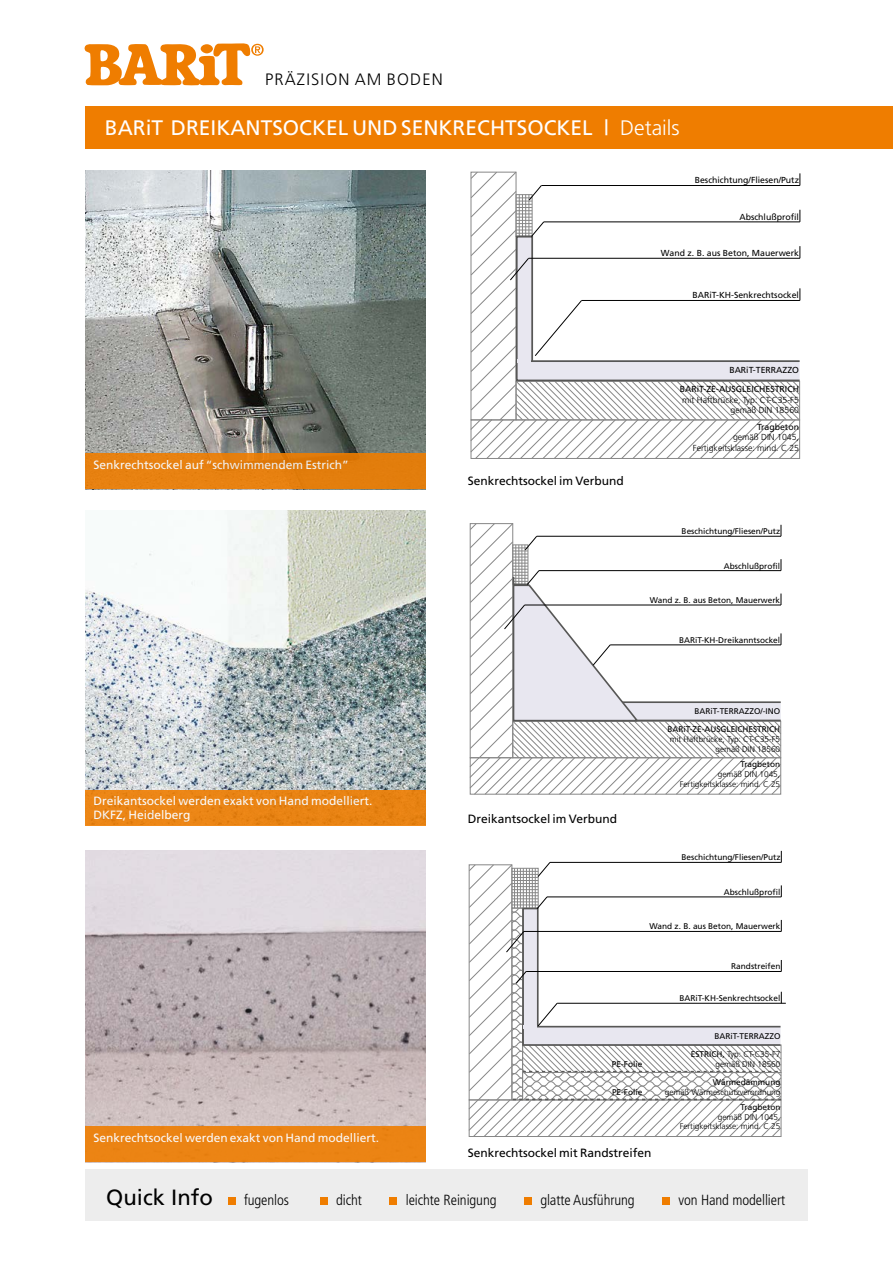
<style>
.page{position:relative;width:893px;height:1263px;background:#fff}
.page>*{position:absolute;margin:0;border:0;box-sizing:border-box;transform-origin:0 0}
.t1{font:22.05px "Frutiger";color:#000}
.t2{font:21px "Frutiger";color:#fff}
.t3{font:300 16.5px "Frutiger";letter-spacing:.07em;color:#000}
.t4{font:300 condensed 14.7px "Frutiger";letter-spacing:-.005em;color:#000}
.t5{font:12px/14.4px "Frutiger";color:#fff}
.t6{font:12px "Frutiger";color:#000}
.t7{font:8.7px "Frutiger";color:#000}
.t8{font:300 8.7px/10.5px "Frutiger";color:#000;text-align:right}
.t9{font:8.25px "Frutiger";color:#000}
.t10{font:300 8.25px/9.9px "Frutiger";color:#000;text-align:right}
.s1{font-weight:300}
.s2{font-weight:400}
</style>
<div class="page">
<svg style="left:85px;top:43px;width:179px;height:42px"></svg>
<img style="left:85px;top:170px;width:340px;height:320px">
<svg style="left:471px;top:172px;width:330px;height:287px"></svg>
<img style="left:85px;top:510px;width:340px;height:280px">
<svg style="left:470px;top:523px;width:312px;height:272px"></svg>
<div style="left:85px;top:106px;width:808px;height:43px;background:#ef7d00"></div>
<div style="left:85px;top:454px;width:340px;height:35px;background:#e57f0e"></div>
<div style="left:85px;top:790px;width:340px;height:35px;background:#ea8415"></div>
<hr style="left:557px;top:1003px;width:229px;height:1px;background:#000">
<svg style="left:469px;top:851px;width:313px;height:286px"></svg>
<div style="left:85px;top:1169px;width:723px;height:51px;background:#ededed"></div>
<div style="left:228px;top:1197px;width:8px;height:8px;background:#ef7d00"></div>
<div style="left:320px;top:1197px;width:8px;height:8px;background:#ef7d00"></div>
<div style="left:390px;top:1197px;width:7px;height:8px;background:#ef7d00"></div>
<div style="left:524px;top:1197px;width:8px;height:8px;background:#ef7d00"></div>
<div style="left:662px;top:1197px;width:8px;height:8px;background:#ef7d00"></div>
<img style="left:85px;top:850px;width:340px;height:277px">
<div style="left:85px;top:1127px;width:340px;height:35px;background:#ec8413"></div>
<h3 class="t3" style="left:265px;top:70px;width:179px">Präzision am Boden</h3>
<h2 class="t2" style="left:105px;top:115px;width:576px">BARiT DREIKANTSOCKEL UND SENKRECHTSOCKEL | <span class="s1">Details</span></h2>
<p class="t7" style="left:695px;top:175px;width:106px">Beschichtung/Fliesen/Putz</p>
<p class="t7" style="left:739px;top:212px;width:61px">Abschlußprofil</p>
<p class="t7" style="left:661px;top:248px;width:140px">Wand z. B. aus Beton, Mauerwerk</p>
<p class="t7" style="left:692px;top:290px;width:108px">BARiT-KH-Senkrechtsockel</p>
<p class="t7" style="left:729px;top:364px;width:71px">BARiT-TERRAZZO</p>
<h3 class="t5" style="left:94px;top:457px;width:257px">Senkrechtsockel auf “schwimmendem Estrich”</h3>
<h3 class="t5" style="left:94px;top:793px;width:280px">Dreikantsockel werden exakt von Hand modelliert.<br>DKFZ, Heidelberg</h3>
<h3 class="t5" style="left:94px;top:1130px;width:287px">Senkrechtsockel werden exakt von Hand modelliert.</h3>
<h3 class="t6" style="left:468px;top:474px;width:157px">Senkrechtsockel im Verbund</h3>
<h3 class="t6" style="left:468px;top:811px;width:151px">Dreikantsockel im Verbund</h3>
<p class="t7" style="left:680px;top:384px;width:121px">BARiT-ZE-AUSGLEICHESTRICH</p>
<p class="t8" style="left:682px;top:395px;width:118px">mit Haftbrücke, Typ: CT-C35-F5 gemäß DIN 18560</p>
<p class="t7" style="left:757px;top:422px;width:44px">Tragbeton</p>
<p class="t8" style="left:693px;top:432px;width:108px">gemäß DIN 1045,<br>Fertigkeitsklasse: mind. C 25</p>
<p class="t9" style="left:682px;top:526px;width:100px">Beschichtung/Fliesen/Putz</p>
<p class="t9" style="left:724px;top:561px;width:58px">Abschlußprofil</p>
<p class="t9" style="left:650px;top:595px;width:132px">Wand z. B. aus Beton, Mauerwerk</p>
<p class="t9" style="left:679px;top:635px;width:103px">BARiT-KH-Dreikanntsockel</p>
<p class="t9" style="left:695px;top:707px;width:87px">BARiT-TERRAZZO/-INO</p>
<p class="t9" style="left:668px;top:724px;width:114px">BARiT-ZE-AUSGLEICHESTRICH</p>
<p class="t10" style="left:670px;top:734px;width:112px">mit Haftbrücke, Typ: CT-C35-F5 gemäß DIN 18560</p>
<p class="t9" style="left:740px;top:759px;width:41px">Tragbeton</p>
<p class="t10" style="left:680px;top:769px;width:102px">gemäß DIN 1045,<br>Fertigkeitsklasse: mind. C 25</p>
<p class="t9" style="left:681px;top:853px;width:100px">Beschichtung/Fliesen/Putz</p>
<p class="t9" style="left:724px;top:887px;width:58px">Abschlußprofil</p>
<p class="t9" style="left:649px;top:922px;width:133px">Wand z. B. aus Beton, Mauerwerk</p>
<p class="t9" style="left:731px;top:962px;width:51px">Randstreifen</p>
<p class="t9" style="left:679px;top:993px;width:103px">BARiT-KH-Senkrechtsockel</p>
<p class="t9" style="left:714px;top:1031px;width:68px">BARiT-TERRAZZO</p>
<p class="t10" style="left:691px;top:1049px;width:91px"><span class="s2">ESTRICH,</span> Typ: CT-C35-F7 gemäß DIN 18560</p>
<p class="t9" style="left:741px;top:1102px;width:41px">Tragbeton</p>
<p class="t10" style="left:680px;top:1112px;width:102px">gemäß DIN 1045,<br>Fertigkeitsklasse: mind. C 25</p>
<p class="t9" style="left:612px;top:1059px;width:32px">PE-Folie</p>
<p class="t9" style="left:713px;top:1077px;width:69px">Wärmedämmung</p>
<p class="t9" style="left:612px;top:1087px;width:32px">PE-Folie</p>
<p class="t10" style="left:665px;top:1087px;width:117px">gemäß Wärmeschutzverordnung</p>
<h3 class="t6" style="left:468px;top:1145px;width:185px">Senkrechtsockel mit Randstreifen</h3>
<h1 class="t1" style="left:106px;top:1184px;width:108px">Quick Info</h1>
<h3 class="t4" style="left:244px;top:1191px;width:46px">fugenlos</h3>
<h3 class="t4" style="left:336px;top:1191px;width:27px">dicht</h3>
<h3 class="t4" style="left:406px;top:1191px;width:92px">leichte Reinigung</h3>
<h3 class="t4" style="left:540px;top:1191px;width:96px">glatte Ausführung</h3>
<h3 class="t4" style="left:678px;top:1191px;width:108px">von Hand modelliert</h3>
</div>
